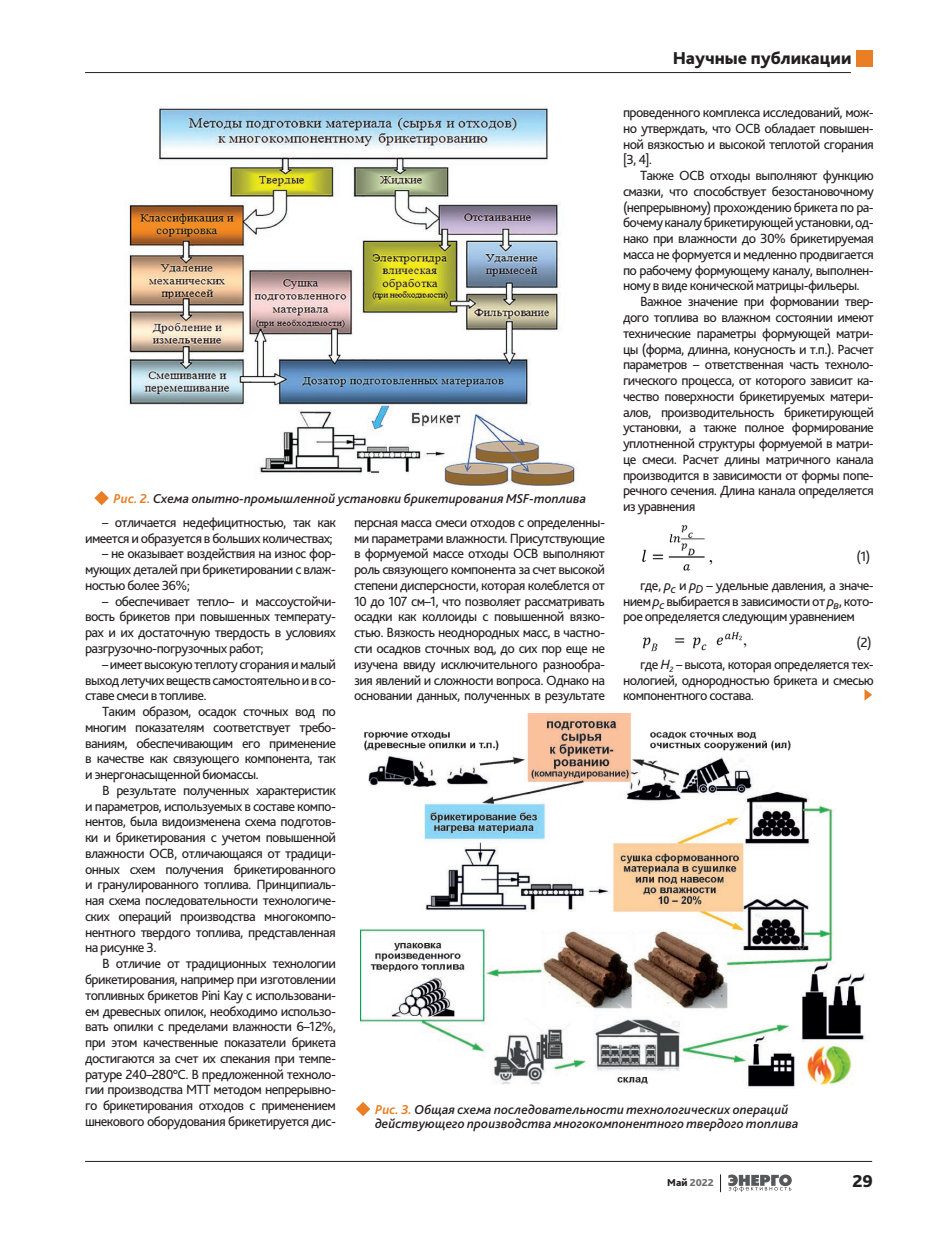
<style>
.page{position:relative;width:936px;height:1234px;background:#fff}
.page>*{position:absolute;margin:0;border:0;box-sizing:border-box;transform-origin:0 0}
.t1{font:800 18px "Bliss Pro";color:#231f20}
.t2{font:13.95px/15.8px "Bliss Pro";letter-spacing:-.045em;color:#231f20;text-align:justify}
.t3{font:italic 500 13.5px/13.5px "Bliss Pro";color:#231f20}
.t4{font:800 10.5px "Bliss Pro";color:#6c6d70}
.s1{font-style:italic}
.s2{font-weight:700;color:#e97e24}
.s3{color:#231f20}
</style>
<div class="page">
<img style="left:642px;top:525px;width:71px;height:46px">
<img style="left:642px;top:631px;width:105px;height:20px">
<svg style="left:720px;top:1174px;width:1px;height:17px"></svg>
<hr style="left:85px;top:1160px;width:787px;height:1px;background:#231f20">
<hr style="left:85px;top:72px;width:765px;height:1px;background:#231f20">
<svg style="left:728px;top:1174px;width:63px;height:17px"></svg>
<div style="left:856px;top:50px;width:17px;height:16px;background:#e97e24"></div>
<img style="left:125px;top:106px;width:452px;height:379px">
<svg style="left:94px;top:491px;width:15px;height:14px"></svg>
<svg style="left:356px;top:1102px;width:14px;height:13px"></svg>
<img style="left:360px;top:713px;width:509px;height:375px">
<svg style="left:864px;top:689px;width:8px;height:11px"></svg>
<p class="t1" style="left:672px;top:47px;width:180px">Научные публикации</p>
<p class="t2" style="left:623px;top:104px;width:252px">проведенного комплекса исследований, мож&shy;но утверждать, что ОСВ обладает повышен&shy;ной вязкостью и высокой теплотой сгорания [3, 4].</p>
<p class="t2" style="left:623px;top:167px;width:252px;text-indent:17px">Также ОСВ отходы выполняют функцию смазки, что способствует безостановочному (непрерывному) прохождению брикета по ра&shy;бочему каналу брикетирующей установки, од&shy;нако при влажности до 30% брикетируемая масса не формуется и медленно продвигается по рабочему формующему каналу, выполнен&shy;ному в виде конической матрицы-фильеры.</p>
<p class="t2" style="left:623px;top:293px;width:252px;text-indent:17px">Важное значение при формовании твер&shy;дого топлива во влажном состоянии имеют технические параметры формующей матри&shy;цы (форма, длинна, конусность и т.п.). Расчет параметров – ответственная часть техноло&shy;гического процесса, от которого зависит ка&shy;чество поверхности брикетируемых матери&shy;алов, производительность брикетирующей установки, а также полное формирование уплотненной структуры формуемой в матри&shy;це смеси. Расчет длины матричного канала производится в зависимости от формы попе&shy;речного сечения. Длина канала определяется из уравнения</p>
<p class="t2" style="left:640px;top:541px;width:235px;line-height:29.2px;text-align:right">(1)<br>где, <span class="s1">p</span><sub>c</sub> и <span class="s1">p</span><sub>D</sub> – удельные давления, а значе-</p>
<p class="t2" style="left:623px;top:592px;width:252px">нием <span class="s1">p</span><sub>c</sub> выбирается в зависимости от <span class="s1">p</span><sub>в</sub>, кото&shy;рое определяется следующим уравнением</p>
<p class="t2" style="left:640px;top:631px;width:235px;line-height:21.8px;text-align:right">(2)<br>где <span class="s1">Н</span><sub>2</sub> – высота, которая определяется тех-</p>
<p class="t2" style="left:623px;top:671px;width:252px">нологией, однородностью брикета и смесью компонентного состава.</p>
<p class="t3" style="left:114px;top:491px;width:474px"><span class="s2">Рис. 2.</span> Схема опытно-промышленной установки брикетирования MSF-топлива</p>
<p class="t2" style="left:85px;top:514px;width:252px;text-align:right">– отличается недефицитностью, так как имеется и образуется в больших количествах;</p>
<p class="t2" style="left:85px;top:545px;width:252px;text-indent:17px">– не оказывает воздействия на износ фор&shy;мующих деталей при брикетировании с влаж&shy;ностью более 36%;</p>
<p class="t2" style="left:85px;top:592px;width:252px;text-indent:17px">– обеспечивает тепло– и массоустойчи&shy;вость брикетов при повышенных температу&shy;рах и их достаточную твердость в условиях разгрузочно-погрузочных работ;</p>
<p class="t2" style="left:85px;top:655px;width:252px;text-indent:17px">– имеет высокую теплоту сгорания и малый выход летучих веществ самостоятельно и в со&shy;ставе смеси в топливе.</p>
<p class="t2" style="left:85px;top:703px;width:252px;text-indent:17px">Таким образом, осадок сточных вод по многим показателям соответствует требо&shy;ваниям, обеспечивающим его применение в качестве как связующего компонента, так и энергонасыщенной биомассы.</p>
<p class="t2" style="left:85px;top:781px;width:252px;text-indent:17px">В результате полученных характеристик и параметров, используемых в составе компо&shy;нентов, была видоизменена схема подготов&shy;ки и брикетирования с учетом повышенной влажности ОСВ, отличающаяся от традици&shy;онных схем получения брикетированного и гранулированного топлива. Принципиаль&shy;ная схема последовательности технологиче&shy;ских операций производства многокомпо&shy;нентного твердого топлива, представленная на рисунке 3.</p>
<p class="t2" style="left:85px;top:955px;width:252px;text-indent:17px">В отличие от традиционных технологии брикетирования, например при изготовлении топливных брикетов Pini Kay с использовани&shy;ем древесных опилок, необходимо использо&shy;вать опилки с пределами влажности 6–12%, при этом качественные показатели брикета достигаются за счет их спекания при темпе&shy;ратуре 240–280°C. В предложенной техноло&shy;гии производства МТТ методом непрерывно&shy;го брикетирования отходов с применением шнекового оборудования брикетируется дис-</p>
<p class="t2" style="left:354px;top:514px;width:252px">персная масса смеси отходов с определенны&shy;ми параметрами влажности. Присутствующие в формуемой массе отходы ОСВ выполняют роль связующего компонента за счет высокой степени дисперсности, которая колеблется от 10 до 107 см–1, что позволяет рассматривать осадки как коллоиды с повышенной вязко&shy;стью. Вязкость неоднородных масс, в частно&shy;сти осадков сточных вод, до сих пор еще не изучена ввиду исключительного разнообра&shy;зия явлений и сложности вопроса. Однако на основании данных, полученных в результате</p>
<p class="t3" style="left:375px;top:1102px;width:425px"><span class="s2">Рис. 3.</span> Общая схема последовательности технологических операций действующего производства многокомпонентного твердого топлива</p>
<p class="t4" style="left:667px;top:1175px;width:48px"><span class="s3">Май</span> 2022</p>
<p class="t1" style="left:852px;top:1169px;width:22px">29</p>
</div>
